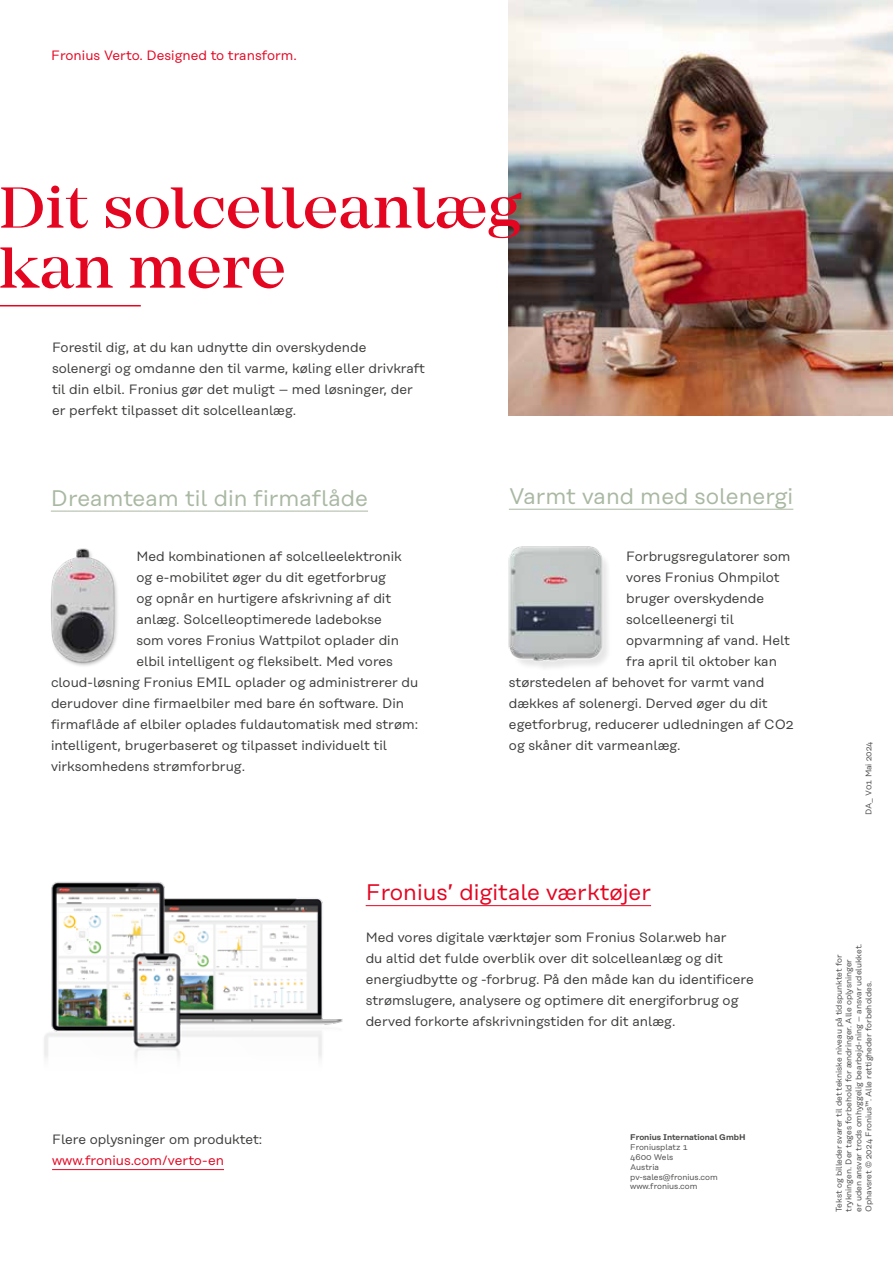
<style>
.page{position:relative;width:893px;height:1263px;background:#fff}
.page>*{position:absolute;margin:0;border:0;box-sizing:border-box;transform-origin:0 0}
.t1{font:500 60px/60px "Mirador";color:#e40521}
.t2{font:22.5px "Rational Text";color:#a9b8a2}
.t3{font:22.5px "Rational Text";color:#e40521}
.t4{font:13.5px/21px "Rational Text";color:#3c3c3b}
.t5{font:13.5px "Rational Text";color:#e40521}
.t6{font:8.25px/9.9px "Rational Text";color:#4a4a49}
.t7{font:600 8.25px "Rational Text";color:#4a4a49}
</style>
<div class="page">
<img style="left:509px;top:0;width:384px;height:415px">
<hr style="left:0;top:305px;width:141px;height:1px;background:#e40521">
<img style="left:44px;top:882px;width:299px;height:176px">
<hr style="left:366px;top:905px;width:285px;height:1px;background:#e40521">
<img style="left:508px;top:546px;width:100px;height:122px">
<img style="left:51px;top:548px;width:67px;height:118px">
<hr style="left:51px;top:511px;width:317px;height:1px;background:#a9b8a2">
<hr style="left:509px;top:509px;width:284px;height:1px;background:#a9b8a2">
<hr style="left:52px;top:1169px;width:172px;height:1px;background:#e40521">
<p class="t5" style="left:51px;top:47px;width:247px">Fronius Verto. Designed to transform.</p>
<h1 class="t1" style="left:-1px;top:178px;width:524px">Dit solcelleanlæg kan mere</h1>
<p class="t4" style="left:52px;top:337px;width:374px">Forestil dig, at du kan udnytte din overskydende solenergi og omdanne den til varme, køling eller drivkraft til din elbil. Fronius gør det muligt – med løsninger, der er perfekt tilpasset dit solcelleanlæg.</p>
<h2 class="t2" style="left:51px;top:485px;width:319px">Dreamteam til din firmaflåde</h2>
<h2 class="t2" style="left:509px;top:483px;width:286px">Varmt vand med solenergi</h2>
<p class="t4" style="left:136px;top:545px;width:267px">Med kombinationen af solcelleelektronik</p>
<p class="t4" style="left:136px;top:566px;width:251px">og e-mobilitet øger du dit egetforbrug</p>
<p class="t4" style="left:136px;top:587px;width:256px">og opnår en hurtigere afskrivning af dit</p>
<p class="t4" style="left:136px;top:608px;width:247px">anlæg. Solcelleoptimerede ladebokse</p>
<p class="t4" style="left:136px;top:629px;width:264px">som vores Fronius Wattpilot oplader din</p>
<p class="t4" style="left:136px;top:650px;width:258px">elbil intelligent og fleksibelt. Med vores</p>
<p class="t4" style="left:51px;top:671px;width:369px">cloud-løsning Fronius EMIL oplader og administrerer du</p>
<p class="t4" style="left:51px;top:692px;width:355px">derudover dine firmaelbiler med bare én software. Din</p>
<p class="t4" style="left:51px;top:713px;width:369px">firmaflåde af elbiler oplades fuldautomatisk med strøm:</p>
<p class="t4" style="left:51px;top:734px;width:338px">intelligent, brugerbaseret og tilpasset individuelt til</p>
<p class="t4" style="left:51px;top:755px;width:196px">virksomhedens strømforbrug.</p>
<p class="t4" style="left:626px;top:545px;width:166px">Forbrugsregulatorer som</p>
<p class="t4" style="left:626px;top:566px;width:155px">vores Fronius Ohmpilot</p>
<p class="t4" style="left:626px;top:587px;width:139px">bruger overskydende</p>
<p class="t4" style="left:626px;top:608px;width:109px">solcelleenergi til</p>
<p class="t4" style="left:626px;top:629px;width:165px">opvarmning af vand. Helt</p>
<p class="t4" style="left:626px;top:650px;width:152px">fra april til oktober kan</p>
<p class="t4" style="left:509px;top:671px;width:257px">størstedelen af behovet for varmt vand</p>
<p class="t4" style="left:509px;top:692px;width:260px">dækkes af solenergi. Derved øger du dit</p>
<p class="t4" style="left:509px;top:713px;width:286px">egetforbrug, reducerer udledningen af CO2</p>
<p class="t4" style="left:509px;top:734px;width:173px">og skåner dit varmeanlæg.</p>
<p class="t4" style="left:52px;top:1129px;width:212px">Flere oplysninger om produktet:</p>
<p class="t5" style="left:52px;top:1153px;width:173px">www.fronius.com/verto-en</p>
<h2 class="t3" style="left:366px;top:880px;width:287px">Fronius’ digitale værktøjer</h2>
<p class="t4" style="left:366px;top:927px;width:389px">Med vores digitale værktøjer som Fronius Solar.web har<br>du altid det fulde overblik over dit solcelleanlæg og dit energiudbytte og -forbrug. På den måde kan du identificere strømslugere, analysere og optimere dit energiforbrug og derved forkorte afskrivningstiden for dit anlæg.</p>
<p class="t7" style="left:630px;top:1132px;width:117px">Fronius International GmbH</p>
<p class="t6" style="left:630px;top:1142px;width:89px">Froniusplatz 1<br>4600 Wels<br>Austria pv-sales@fronius.com www.fronius.com</p>
<p class="t6" style="left:864px;top:815px;width:76px;rotate:-90deg">DA_ V01 Mai 2024</p>
<p class="t6" style="left:834px;top:1212px;width:270px;rotate:-90deg">Tekst og billeder svarer til det tekniske niveau på tidspunktet for trykningen. Der tages forbehold for ændringer. Alle oplysninger<br>er uden ansvar trods omhyggelig bearbejd-ning – ansvar udelukket.<br>Ophavsret © 2024 Fronius™. Alle rettigheder forbeholdes.</p>
</div>
